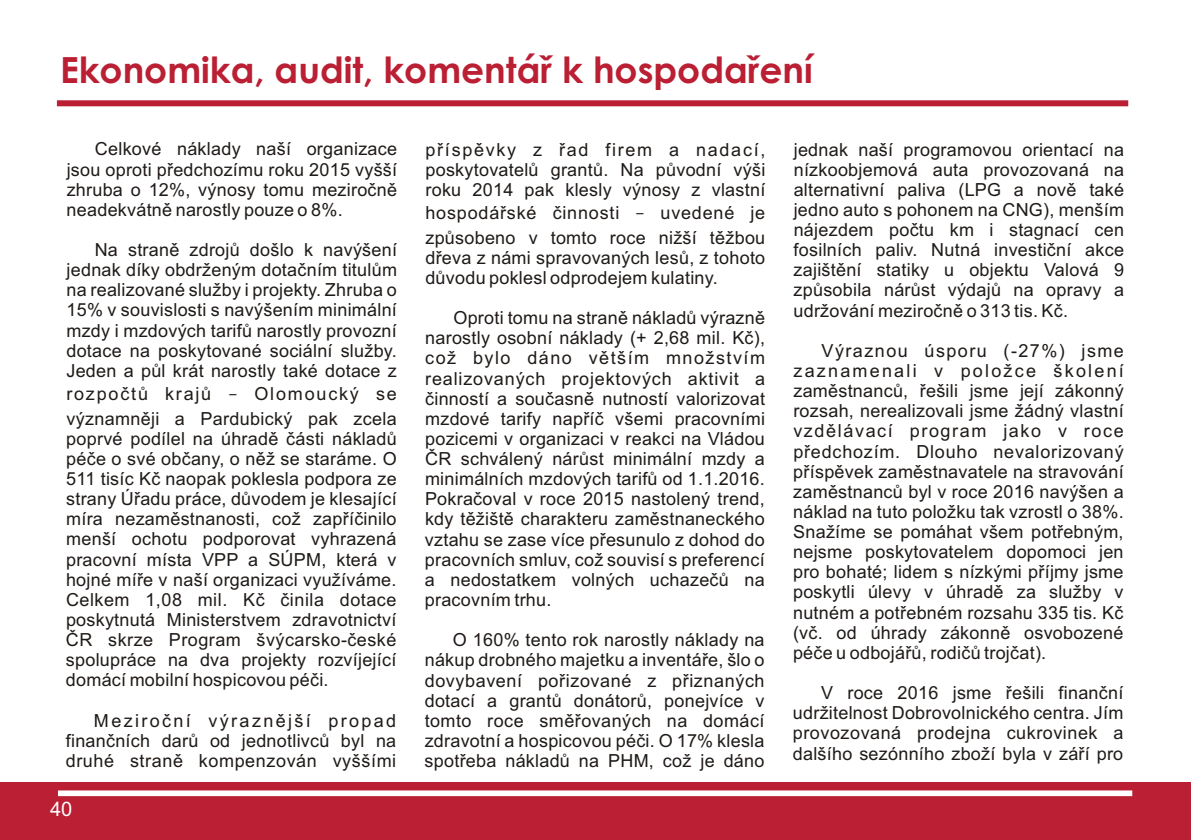
<style>
.page{position:relative;width:1191px;height:840px;background:#fff}
.page>*{position:absolute;margin:0;border:0;box-sizing:border-box;transform-origin:0 0}
.t1{font:700 36px "Century Gothic";color:#ba1f33}
.t2{font:20px "Arial";color:#fff}
.t3{font:18px/20.2px "Arial";letter-spacing:.015em;color:#1f1a17}
.t4{font:18px "Arial";letter-spacing:.045em;color:#1f1a17}
.t5{font:18px "Arial";letter-spacing:.035em;color:#1f1a17}
.t6{font:18px "Arial";letter-spacing:.095em;color:#1f1a17}
.t7{font:18px "Arial";letter-spacing:.085em;color:#1f1a17}
.t8{font:18px "Arial";letter-spacing:.125em;color:#1f1a17}
.t9{font:18px "Arial";letter-spacing:.09em;color:#1f1a17}
.t10{font:18px "Arial";letter-spacing:.1em;color:#1f1a17}
.t11{font:18px "Arial";letter-spacing:.13em;color:#1f1a17}
.t12{font:18px "Arial";letter-spacing:.08em;color:#1f1a17}
.s1{font-family:"Lucida Sans Unicode"}
</style>
<div class="page">
<div style="left:0;top:782px;width:1191px;height:57px;background:#ba1f33"></div>
<div style="left:58px;top:790px;width:1074px;height:5px;background:#fff"></div>
<div style="left:57px;top:100px;width:1071px;height:6px;background:#ba1f33"></div>
<h1 class="t1" style="left:60px;top:56px;width:754px">Ekonomika, audit, komentář k hospodaření</h1>
<p class="t3" style="left:95px;top:140px;width:304px">Celkové náklady naší organizace</p>
<p class="t6" style="left:425px;top:142px;width:341px">příspěvky z řad firem a nadací,</p>
<p class="t3" style="left:793px;top:141px;width:332px">jednak naší programovou orientací na</p>
<p class="t3" style="left:67px;top:161px;width:332px">jsou oproti předchozímu roku 2015 vyšší</p>
<p class="t3" style="left:425px;top:161px;width:341px">poskytovatelů grantů. Na původní výši</p>
<p class="t3" style="left:793px;top:161px;width:332px">nízkoobjemová auta provozovaná na</p>
<p class="t3" style="left:67px;top:181px;width:332px">zhruba o 12%, výnosy tomu meziročně</p>
<p class="t3" style="left:425px;top:181px;width:341px">roku 2014 pak klesly výnosy z vlastní</p>
<p class="t3" style="left:793px;top:181px;width:332px">alternativní paliva (LPG a nově také</p>
<p class="t3" style="left:67px;top:201px;width:277px">neadekvátně narostly pouze o 8%.</p>
<p class="t4" style="left:425px;top:206px;width:341px">hospodářské činnosti <span class="s1">–</span> uvedené je</p>
<p class="t3" style="left:793px;top:201px;width:332px">jedno auto s pohonem na CNG), menším nájezdem počtu km i stagnací cen</p>
<p class="t3" style="left:425px;top:229px;width:341px">způsobeno v tomto roce nižší těžbou</p>
<p class="t3" style="left:95px;top:241px;width:304px">Na straně zdrojů došlo k navýšení</p>
<p class="t3" style="left:793px;top:241px;width:332px">fosilních paliv. Nutná investiční akce</p>
<p class="t3" style="left:425px;top:249px;width:341px">dřeva z námi spravovaných lesů, z tohoto</p>
<p class="t3" style="left:67px;top:261px;width:332px">jednak díky obdrženým dotačním titulům</p>
<p class="t3" style="left:793px;top:261px;width:332px">zajištění statiky u objektu Valová 9</p>
<p class="t3" style="left:425px;top:269px;width:294px">důvodu poklesl odprodejem kulatiny.</p>
<p class="t3" style="left:66px;top:281px;width:332px">na realizované služby i projekty. Zhruba o</p>
<p class="t3" style="left:793px;top:281px;width:332px">způsobila nárůst výdajů na opravy a</p>
<p class="t3" style="left:66px;top:301px;width:332px">15% v souvislosti s navýšením minimální</p>
<p class="t3" style="left:793px;top:302px;width:276px">udržování meziročně o 313 tis. Kč.</p>
<p class="t3" style="left:453px;top:309px;width:313px">Oproti tomu na straně nákladů výrazně</p>
<p class="t3" style="left:66px;top:321px;width:332px">mzdy i mzdových tarifů narostly provozní</p>
<p class="t3" style="left:425px;top:329px;width:341px">narostly osobní náklady (+ 2,68 mil. Kč),</p>
<p class="t3" style="left:66px;top:342px;width:332px">dotace na poskytované sociální služby.</p>
<p class="t12" style="left:821px;top:343px;width:304px">Výraznou úsporu (-27%) jsme</p>
<p class="t7" style="left:425px;top:351px;width:341px">což bylo dáno větším množstvím</p>
<p class="t3" style="left:66px;top:362px;width:332px">Jeden a půl krát narostly také dotace z</p>
<p class="t8" style="left:793px;top:363px;width:332px">zaznamenali v položce školení</p>
<p class="t4" style="left:425px;top:371px;width:341px">realizovaných projektových aktivit a</p>
<p class="t10" style="left:66px;top:387px;width:332px">rozpočtů krajů <span class="s1">–</span> Olomoucký se</p>
<p class="t3" style="left:793px;top:382px;width:332px">zaměstnanců, řešili jsme její zákonný</p>
<p class="t3" style="left:425px;top:389px;width:341px">činností a současně nutností valorizovat</p>
<p class="t3" style="left:793px;top:402px;width:332px">rozsah, nerealizovali jsme žádný vlastní</p>
<p class="t3" style="left:66px;top:409px;width:332px">významněji a Pardubický pak zcela</p>
<p class="t3" style="left:425px;top:410px;width:341px">mzdové tarify napříč všemi pracovními</p>
<p class="t9" style="left:793px;top:424px;width:332px">vzdělávací program jako v roce</p>
<p class="t3" style="left:66px;top:430px;width:332px">poprvé podílel na úhradě části nákladů</p>
<p class="t3" style="left:425px;top:430px;width:341px">pozicemi v organizaci v reakci na Vládou</p>
<p class="t4" style="left:793px;top:444px;width:332px">předchozím. Dlouho nevalorizovaný</p>
<p class="t3" style="left:66px;top:450px;width:332px">péče o své občany, o něž se staráme. O</p>
<p class="t3" style="left:425px;top:450px;width:341px">ČR schválený nárůst minimální mzdy a</p>
<p class="t3" style="left:793px;top:462px;width:332px">příspěvek zaměstnavatele na stravování</p>
<p class="t3" style="left:66px;top:470px;width:332px">511 tisíc Kč naopak poklesla podpora ze</p>
<p class="t3" style="left:425px;top:470px;width:341px">minimálních mzdových tarifů od 1.1.2016.</p>
<p class="t3" style="left:793px;top:482px;width:332px">zaměstnanců byl v roce 2016 navýšen a</p>
<p class="t3" style="left:66px;top:490px;width:332px">strany Úřadu práce, důvodem je klesající</p>
<p class="t3" style="left:425px;top:490px;width:341px">Pokračoval v roce 2015 nastolený trend,</p>
<p class="t3" style="left:66px;top:510px;width:332px">míra nezaměstnanosti, což zapříčinilo</p>
<p class="t3" style="left:793px;top:503px;width:332px">náklad na tuto položku tak vzrostl o 38%.</p>
<p class="t3" style="left:425px;top:510px;width:341px">kdy těžiště charakteru zaměstnaneckého</p>
<p class="t3" style="left:66px;top:530px;width:332px">menší ochotu podporovat vyhrazená</p>
<p class="t3" style="left:793px;top:523px;width:332px">Snažíme se pomáhat všem potřebným,</p>
<p class="t3" style="left:425px;top:530px;width:341px">vztahu se zase více přesunulo z dohod do</p>
<p class="t3" style="left:793px;top:543px;width:332px">nejsme poskytovatelem dopomoci jen</p>
<p class="t3" style="left:66px;top:550px;width:332px">pracovní místa VPP a SÚPM, která v</p>
<p class="t3" style="left:425px;top:550px;width:341px">pracovních smluv, což souvisí s preferencí</p>
<p class="t3" style="left:793px;top:563px;width:332px">pro bohaté; lidem s nízkými příjmy jsme</p>
<p class="t3" style="left:66px;top:570px;width:332px">hojné míře v naší organizaci využíváme.</p>
<p class="t3" style="left:425px;top:570px;width:341px">a nedostatkem volných uchazečů na</p>
<p class="t3" style="left:793px;top:583px;width:332px">poskytli úlevy v úhradě za služby v</p>
<p class="t3" style="left:66px;top:590px;width:332px">Celkem 1,08 mil. Kč činila dotace</p>
<p class="t3" style="left:425px;top:591px;width:128px">pracovním trhu.</p>
<p class="t3" style="left:793px;top:603px;width:332px">nutném a potřebném rozsahu 335 tis. Kč</p>
<p class="t3" style="left:66px;top:610px;width:332px">poskytnutá Ministerstvem zdravotnictví</p>
<p class="t3" style="left:793px;top:623px;width:332px">(vč. od úhrady zákonně osvobozené</p>
<p class="t3" style="left:66px;top:631px;width:332px">ČR skrze Program švýcarsko-české</p>
<p class="t3" style="left:453px;top:631px;width:313px">O 160% tento rok narostly náklady na</p>
<p class="t3" style="left:793px;top:643px;width:255px">péče u odbojářů, rodičů trojčat).</p>
<p class="t3" style="left:66px;top:651px;width:332px">spolupráce na dva projekty rozvíjející</p>
<p class="t3" style="left:425px;top:651px;width:341px">nákup drobného majetku a inventáře, šlo o</p>
<p class="t3" style="left:66px;top:671px;width:264px">domácí mobilní hospicovou péči.</p>
<p class="t5" style="left:425px;top:673px;width:341px">dovybavení pořizované z přiznaných</p>
<p class="t3" style="left:821px;top:684px;width:304px">V roce 2016 jsme řešili finanční</p>
<p class="t3" style="left:425px;top:691px;width:341px">dotací a grantů donátorů, ponejvíce v</p>
<p class="t3" style="left:793px;top:704px;width:332px">udržitelnost Dobrovolnického centra. Jím</p>
<p class="t11" style="left:94px;top:713px;width:304px">Meziroční výraznější propad</p>
<p class="t3" style="left:425px;top:711px;width:341px">tomto roce směřovaných na domácí</p>
<p class="t3" style="left:793px;top:724px;width:332px">provozovaná prodejna cukrovinek a</p>
<p class="t3" style="left:66px;top:731px;width:332px">finančních darů od jednotlivců byl na</p>
<p class="t3" style="left:425px;top:731px;width:341px">zdravotní a hospicovou péči. O 17% klesla</p>
<p class="t3" style="left:793px;top:744px;width:332px">dalšího sezónního zboží byla v září pro</p>
<p class="t5" style="left:66px;top:753px;width:332px">druhé straně kompenzován vyššími</p>
<p class="t3" style="left:424px;top:751px;width:341px">spotřeba nákladů na PHM, což je dáno</p>
<p class="t2" style="left:50px;top:800px;width:24px">40</p>
</div>
